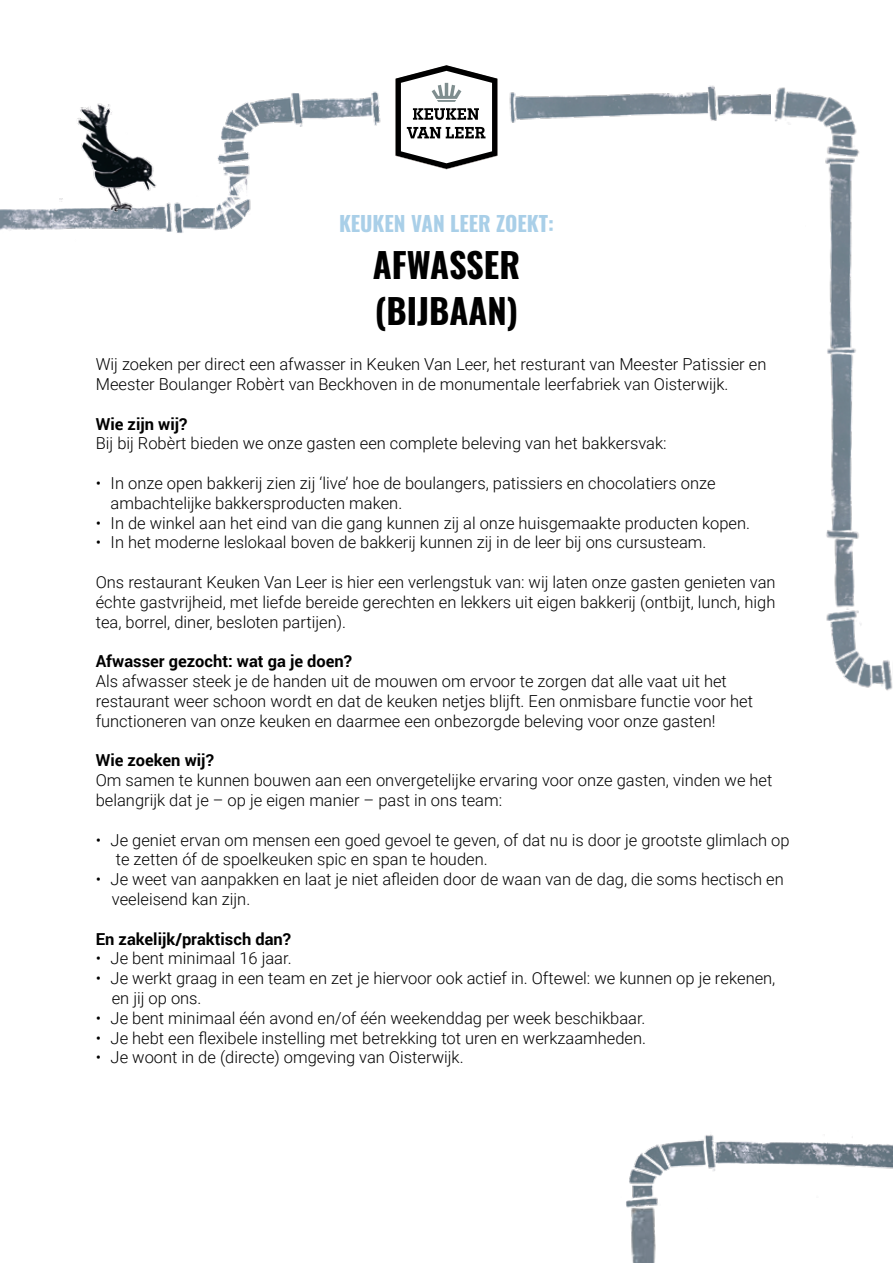
<style>
.page{position:relative;width:893px;height:1263px;background:#fff}
.page>*{position:absolute;margin:0;border:0;box-sizing:border-box;transform-origin:0 0}
.t1{font:700 34.5px/46.5px "Oswald";color:#000}
.t2{font:700 21px "Oswald";color:#a9cfe8}
.t3{font:300 16.5px/19.8px "Roboto";color:#000}
.t4{font:700 16.5px "Roboto";color:#000}
</style>
<div class="page">
<img style="left:0;top:93px;width:369px;height:140px">
<img style="left:369px;top:78px;width:332px;height:92px">
<img style="left:701px;top:85px;width:159px;height:456px">
<img style="left:826px;top:541px;width:67px;height:150px">
<svg style="left:396px;top:65px;width:101px;height:104px"></svg>
<img style="left:629px;top:1134px;width:264px;height:62px">
<img style="left:626px;top:1196px;width:32px;height:67px">
<img style="left:60px;top:93px;width:125px;height:132px">
<p class="t2" style="left:339px;top:213px;width:216px">KEUKEN VAN LEER ZOEKT:</p>
<h1 class="t1" style="left:373px;top:244px;width:149px">AFWASSER (BIJBAAN)</h1>
<p class="t3" style="left:96px;top:354px;width:672px">Wij zoeken per direct een afwasser in Keuken Van Leer, het resturant van Meester Patissier en<br>Meester Boulanger Robèrt van Beckhoven in de monumentale leerfabriek van Oisterwijk.</p>
<p class="t4" style="left:96px;top:412px;width:93px">Wie zijn wij?</p>
<p class="t3" style="left:96px;top:433px;width:572px">Bij bij Robèrt bieden we onze gasten een complete beleving van het bakkersvak:</p>
<p class="t3" style="left:111px;top:473px;width:606px;text-indent:-15px">• In onze open bakkerij zien zij ‘live’ hoe de boulangers, patissiers en chocolatiers onze ambachtelijke bakkersproducten maken.</p>
<p class="t3" style="left:96px;top:512px;width:656px">• In de winkel aan het eind van die gang kunnen zij al onze huisgemaakte producten kopen.</p>
<p class="t3" style="left:96px;top:532px;width:612px">• In het moderne leslokaal boven de bakkerij kunnen zij in de leer bij ons cursusteam.</p>
<p class="t3" style="left:96px;top:572px;width:681px;text-align:justify">Ons restaurant Keuken Van Leer is hier een verlengstuk van: wij laten onze gasten genieten van échte gastvrijheid, met liefde bereide gerechten en lekkers uit eigen bakkerij (ontbijt, lunch, high tea, borrel, diner, besloten partijen).</p>
<p class="t4" style="left:96px;top:650px;width:258px">Afwasser gezocht: wat ga je doen?</p>
<p class="t3" style="left:96px;top:671px;width:659px">Als afwasser steek je de handen uit de mouwen om ervoor te zorgen dat alle vaat uit het restaurant weer schoon wordt en dat de keuken netjes blijft. Een onmisbare functie voor het functioneren van onze keuken en daarmee een onbezorgde beleving voor onze gasten!</p>
<p class="t4" style="left:96px;top:749px;width:120px">Wie zoeken wij?</p>
<p class="t3" style="left:96px;top:770px;width:678px">Om samen te kunnen bouwen aan een onvergetelijke ervaring voor onze gasten, vinden we het belangrijk dat je – op je eigen manier – past in ons team:</p>
<p class="t3" style="left:116px;top:829px;width:675px;text-indent:-20px">• Je geniet ervan om mensen een goed gevoel te geven, of dat nu is door je grootste glimlach op te zetten óf de spoelkeuken spic en span te houden.</p>
<p class="t3" style="left:112px;top:869px;width:673px;text-indent:-16px">• Je weet van aanpakken en laat je niet afleiden door de waan van de dag, die soms hectisch en veeleisend kan zijn.</p>
<p class="t4" style="left:96px;top:927px;width:197px">En zakelijk/praktisch dan?</p>
<p class="t3" style="left:96px;top:948px;width:197px">• Je bent minimaal 16 jaar.</p>
<p class="t3" style="left:112px;top:968px;width:665px;text-indent:-16px">• Je werkt graag in een team en zet je hiervoor ook actief in. Oftewel: we kunnen op je rekenen, en jij op ons.</p>
<p class="t3" style="left:96px;top:1007px;width:551px">• Je bent minimaal één avond en/of één weekenddag per week beschikbaar.</p>
<p class="t3" style="left:96px;top:1027px;width:552px">• Je hebt een flexibele instelling met betrekking tot uren en werkzaamheden.</p>
<p class="t3" style="left:96px;top:1047px;width:369px">• Je woont in de (directe) omgeving van Oisterwijk.</p>
</div>
